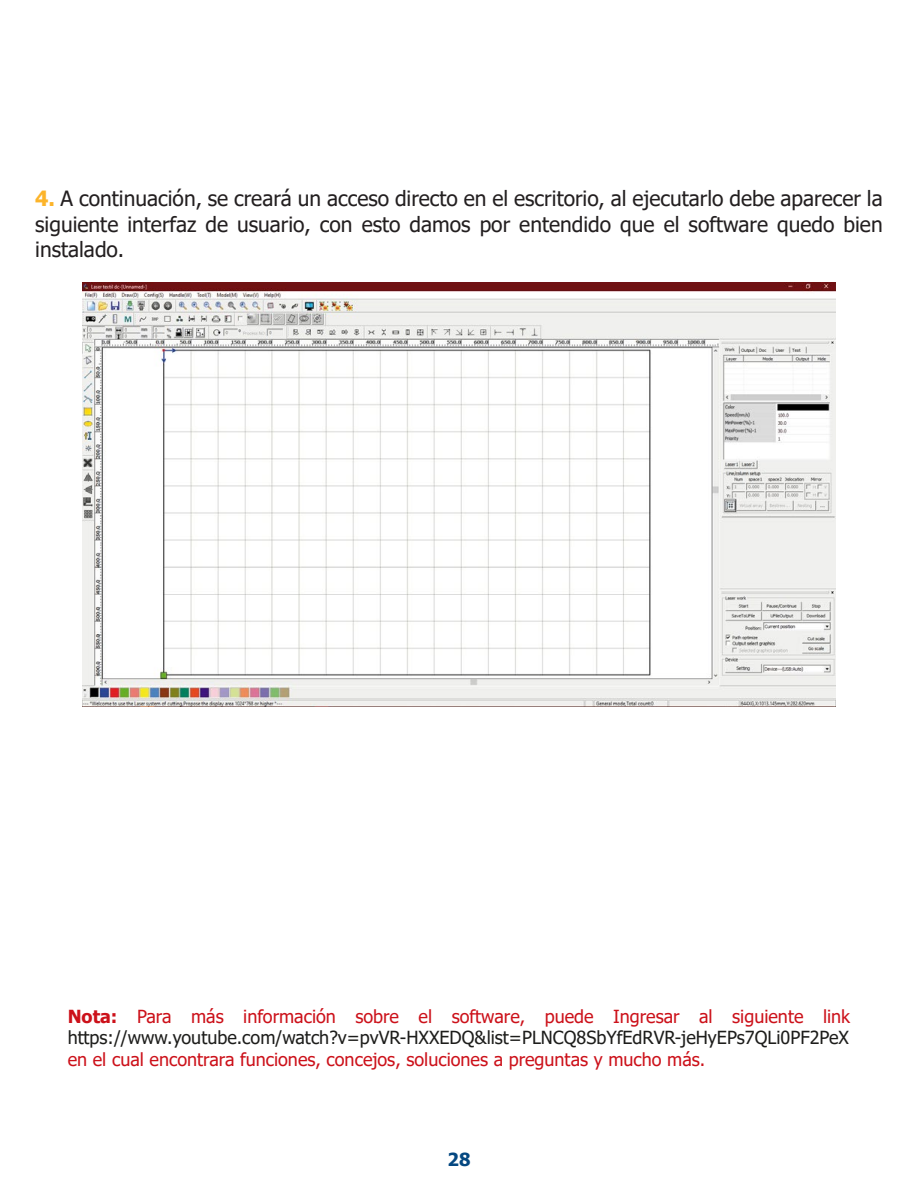
<style>
.page{position:relative;width:918px;height:1188px;background:#fff}
.page>*{position:absolute;margin:0;border:0;box-sizing:border-box;transform-origin:0 0}
.t1{font:21px/25.2px "Tahoma";color:#231f20;text-align:justify}
.t2{font:18px/21.6px "Tahoma";color:#1d1d1b}
.t3{font:18px "Tahoma";color:#cc111a}
.t4{font:700 18px "Tahoma";color:#054881}
.s1{font-weight:700;color:#fcb42a}
.s2{font-weight:700;color:#cc111a}
.s3{color:#cc111a}
</style>
<div class="page">
<img style="left:82px;top:283px;width:754px;height:423px">
<p class="t1" style="left:35px;top:187px;width:849px"><span class="s1">4.</span> A continuación, se creará un acceso directo en el escritorio, al ejecutarlo debe aparecer la siguiente interfaz de usuario, con esto damos por entendido que el software quedo bien instalado.</p>
<p class="t2" style="left:68px;top:1006px;width:784px"><span class="s2">Nota:</span> <span class="s3">Para más información sobre el software, puede Ingresar al siguiente link </span>https://www.youtube.com/watch?v=pvVR-HXXEDQ&amp;list=PLNCQ8SbYfEdRVR-jeHyEPs7QLi0PF2PeX</p>
<p class="t3" style="left:68px;top:1047px;width:639px">en el cual encontrara funciones, concejos, soluciones a preguntas y mucho más.</p>
<p class="t4" style="left:448px;top:1147px;width:24px">28</p>
</div>
